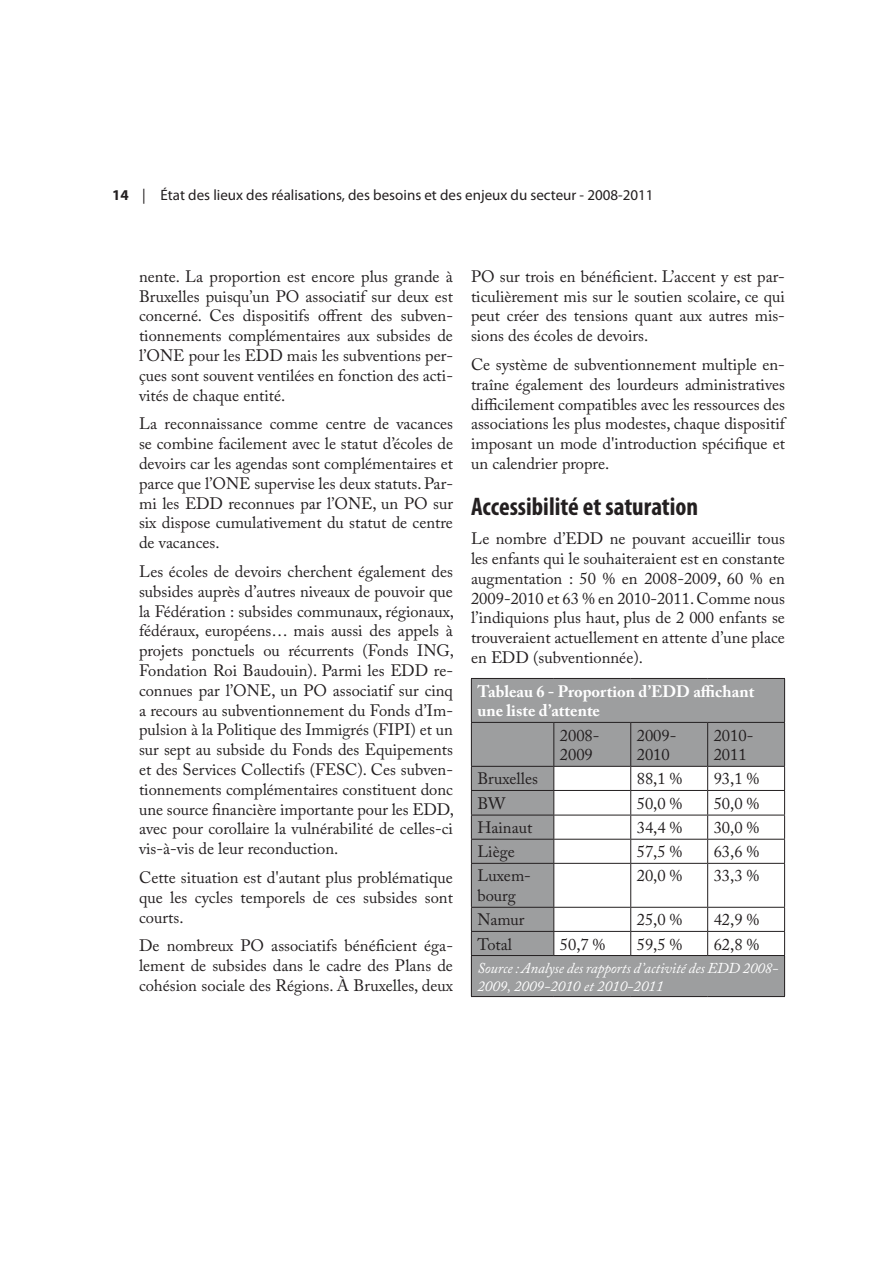
<style>
.page{position:relative;width:893px;height:1263px;background:#fff}
.page>*{position:absolute;margin:0;border:0;box-sizing:border-box;transform-origin:0 0}
.Intitulé_2{font:700 condensed 25.5px "Myriad Pro";color:#231f20}
.Corps{font:16.5px/19.8px "Adobe Caslon Pro";color:#231f20;text-align:justify}
.Ndbp{font:16.5px/19.8px "Adobe Caslon Pro";color:#231f20;text-align:justify}
.Style_global{font:16.5px/19.8px "Adobe Caslon Pro";color:#231f20}
.Style_global-2{font:700 16.5px/19.8px "Adobe Caslon Pro";color:#fff}
.Folio_Gauche{font:15px "Myriad Pro";color:#231f20}
.sources{font:italic 15px/18px "Adobe Caslon Pro";letter-spacing:-.005em;color:#fff}
.s1{font-weight:700}
</style>
<div class="page">
<svg style="left:472px;top:679px;width:312px;height:276px;fill:#a2a1a1"></svg>
<div style="left:471px;top:955px;width:314px;height:41px;background:#9d9e9f"></div>
<hr style="left:471px;top:678px;width:83px;height:1px;background:#231f20">
<hr style="left:471px;top:679px;width:1px;height:43px;background:#231f20">
<hr style="left:554px;top:678px;width:77px;height:1px;background:#231f20">
<hr style="left:631px;top:678px;width:77px;height:1px;background:#231f20">
<hr style="left:708px;top:678px;width:77px;height:1px;background:#231f20">
<hr style="left:784px;top:679px;width:1px;height:43px;background:#231f20">
<hr style="left:471px;top:722px;width:83px;height:1px;background:#231f20">
<hr style="left:471px;top:723px;width:1px;height:43px;background:#231f20">
<hr style="left:554px;top:722px;width:77px;height:1px;background:#231f20">
<hr style="left:553px;top:723px;width:1px;height:43px;background:#231f20">
<hr style="left:631px;top:722px;width:77px;height:1px;background:#231f20">
<hr style="left:630px;top:723px;width:1px;height:43px;background:#231f20">
<hr style="left:708px;top:722px;width:77px;height:1px;background:#231f20">
<hr style="left:707px;top:723px;width:1px;height:43px;background:#231f20">
<hr style="left:784px;top:723px;width:1px;height:43px;background:#231f20">
<hr style="left:471px;top:766px;width:83px;height:1px;background:#231f20">
<hr style="left:554px;top:766px;width:77px;height:1px;background:#231f20">
<hr style="left:631px;top:766px;width:77px;height:1px;background:#231f20">
<hr style="left:708px;top:766px;width:77px;height:1px;background:#231f20">
<hr style="left:471px;top:790px;width:83px;height:1px;background:#231f20">
<hr style="left:554px;top:790px;width:77px;height:1px;background:#231f20">
<hr style="left:631px;top:790px;width:77px;height:1px;background:#231f20">
<hr style="left:708px;top:790px;width:77px;height:1px;background:#231f20">
<hr style="left:471px;top:815px;width:83px;height:1px;background:#231f20">
<hr style="left:554px;top:815px;width:77px;height:1px;background:#231f20">
<hr style="left:631px;top:815px;width:77px;height:1px;background:#231f20">
<hr style="left:708px;top:815px;width:77px;height:1px;background:#231f20">
<hr style="left:471px;top:839px;width:83px;height:1px;background:#231f20">
<svg style="left:471px;top:767px;width:1px;height:96px"></svg>
<hr style="left:554px;top:839px;width:77px;height:1px;background:#231f20">
<svg style="left:553px;top:767px;width:1px;height:96px"></svg>
<hr style="left:631px;top:839px;width:77px;height:1px;background:#231f20">
<svg style="left:630px;top:767px;width:1px;height:96px"></svg>
<hr style="left:708px;top:839px;width:77px;height:1px;background:#231f20">
<svg style="left:707px;top:767px;width:1px;height:96px"></svg>
<svg style="left:784px;top:767px;width:1px;height:96px"></svg>
<hr style="left:471px;top:863px;width:83px;height:1px;background:#231f20">
<hr style="left:471px;top:864px;width:1px;height:43px;background:#231f20">
<hr style="left:554px;top:863px;width:77px;height:1px;background:#231f20">
<hr style="left:553px;top:864px;width:1px;height:43px;background:#231f20">
<hr style="left:631px;top:863px;width:77px;height:1px;background:#231f20">
<hr style="left:630px;top:864px;width:1px;height:43px;background:#231f20">
<hr style="left:708px;top:863px;width:77px;height:1px;background:#231f20">
<hr style="left:707px;top:864px;width:1px;height:43px;background:#231f20">
<hr style="left:784px;top:864px;width:1px;height:43px;background:#231f20">
<hr style="left:471px;top:907px;width:83px;height:1px;background:#231f20">
<hr style="left:554px;top:907px;width:77px;height:1px;background:#231f20">
<hr style="left:631px;top:907px;width:77px;height:1px;background:#231f20">
<hr style="left:708px;top:907px;width:77px;height:1px;background:#231f20">
<hr style="left:471px;top:931px;width:83px;height:1px;background:#231f20">
<svg style="left:471px;top:908px;width:1px;height:47px"></svg>
<hr style="left:554px;top:931px;width:77px;height:1px;background:#231f20">
<svg style="left:553px;top:908px;width:1px;height:47px"></svg>
<hr style="left:631px;top:931px;width:77px;height:1px;background:#231f20">
<svg style="left:630px;top:908px;width:1px;height:47px"></svg>
<hr style="left:708px;top:931px;width:77px;height:1px;background:#231f20">
<svg style="left:707px;top:908px;width:1px;height:47px"></svg>
<svg style="left:784px;top:908px;width:1px;height:47px"></svg>
<hr style="left:471px;top:955px;width:83px;height:1px;background:#231f20">
<hr style="left:471px;top:956px;width:1px;height:40px;background:#231f20">
<hr style="left:554px;top:955px;width:77px;height:1px;background:#231f20">
<hr style="left:631px;top:955px;width:77px;height:1px;background:#231f20">
<hr style="left:708px;top:955px;width:77px;height:1px;background:#231f20">
<hr style="left:784px;top:956px;width:1px;height:40px;background:#231f20">
<hr style="left:471px;top:996px;width:83px;height:1px;background:#231f20">
<hr style="left:554px;top:996px;width:77px;height:1px;background:#231f20">
<hr style="left:631px;top:996px;width:77px;height:1px;background:#231f20">
<hr style="left:708px;top:996px;width:77px;height:1px;background:#231f20">
<p class="Folio_Gauche" style="left:112px;top:186px;width:543px"><span class="s1">14</span> | État des lieux des réalisations, des besoins et des enjeux du secteur - 2008-2011</p>
<p class="Ndbp" style="left:139px;top:266px;width:315px">nente. La proportion est encore plus grande à Bruxelles puisqu’un PO associatif sur deux est concerné. Ces dispositifs offrent des subven&shy;tionnements complémentaires aux subsides de l’ONE pour les EDD mais les subventions per&shy;çues sont souvent ventilées en fonction des acti&shy;vités de chaque entité.</p>
<p class="Corps" style="left:139px;top:414px;width:315px">La reconnaissance comme centre de vacances se combine facilement avec le statut d’écoles de devoirs car les agendas sont complémentaires et parce que l’ONE supervise les deux statuts. Par&shy;mi les EDD reconnues par l’ONE, un PO sur six dispose cumulativement du statut de centre de vacances.</p>
<p class="Corps" style="left:139px;top:561px;width:317px">Les écoles de devoirs cherchent également des subsides auprès d’autres niveaux de pouvoir que la Fédération : subsides communaux, régionaux, fédéraux, européens… mais aussi des appels à projets ponctuels ou récurrents (Fonds ING, Fondation Roi Baudouin). Parmi les EDD re&shy;connues par l’ONE, un PO associatif sur cinq a recours au subventionnement du Fonds d’Im&shy;pulsion à la Politique des Immigrés (FIPI) et un sur sept au subside du Fonds des Equipements et des Services Collectifs (FESC). Ces subven&shy;tionnements complémentaires constituent donc une source financière importante pour les EDD, avec pour corollaire la vulnérabilité de celles-ci vis-à-vis de leur reconduction.</p>
<p class="Corps" style="left:139px;top:867px;width:315px">Cette situation est d'autant plus problématique que les cycles temporels de ces subsides sont courts.</p>
<p class="Corps" style="left:139px;top:936px;width:315px">De nombreux PO associatifs bénéficient éga&shy;lement de subsides dans le cadre des Plans de cohésion sociale des Régions. À Bruxelles, deux</p>
<p class="Corps" style="left:471px;top:266px;width:315px">PO sur trois en bénéficient. L’accent y est par&shy;ticulièrement mis sur le soutien scolaire, ce qui peut créer des tensions quant aux autres mis&shy;sions des écoles de devoirs.</p>
<p class="Corps" style="left:471px;top:354px;width:315px">Ce système de subventionnement multiple en&shy;traîne également des lourdeurs administratives difficilement compatibles avec les ressources des associations les plus modestes, chaque dispositif imposant un mode d'introduction spécifique et un calendrier propre.</p>
<p class="Intitulé_2" style="left:471px;top:491px;width:229px">Accessibilité et saturation</p>
<p class="Corps" style="left:471px;top:529px;width:315px">Le nombre d’EDD ne pouvant accueillir tous les enfants qui le souhaiteraient est en constante augmentation : 50 % en 2008-2009, 60 % en 2009-2010 et 63 % en 2010-2011. Comme nous l’indiquions plus haut, plus de 2 000 enfants se trouveraient actuellement en attente d’une place en EDD (subventionnée).</p>
<p class="Style_global-2" style="left:477px;top:681px;width:278px">Tableau 6 - Proportion d’EDD affichant une liste d’attente</p>
<p class="Style_global" style="left:560px;top:725px;width:41px">2008-<br>2009</p>
<p class="Style_global" style="left:637px;top:725px;width:41px">2009-<br>2010</p>
<p class="Style_global" style="left:714px;top:725px;width:41px">2010-<br>2011</p>
<p class="Style_global" style="left:477px;top:769px;width:62px">Bruxelles</p>
<p class="Style_global" style="left:637px;top:769px;width:47px">88,1 %</p>
<p class="Style_global" style="left:714px;top:769px;width:47px">93,1 %</p>
<p class="Style_global" style="left:477px;top:793px;width:29px">BW</p>
<p class="Style_global" style="left:637px;top:793px;width:47px">50,0 %</p>
<p class="Style_global" style="left:714px;top:793px;width:47px">50,0 %</p>
<p class="Style_global" style="left:477px;top:818px;width:56px">Hainaut</p>
<p class="Style_global" style="left:637px;top:818px;width:47px">34,4 %</p>
<p class="Style_global" style="left:714px;top:818px;width:47px">30,0 %</p>
<p class="Style_global" style="left:477px;top:842px;width:39px">Liège</p>
<p class="Style_global" style="left:637px;top:842px;width:47px">57,5 %</p>
<p class="Style_global" style="left:714px;top:842px;width:47px">63,6 %</p>
<p class="Style_global" style="left:477px;top:866px;width:55px">Luxem&shy;bourg</p>
<p class="Style_global" style="left:637px;top:866px;width:47px">20,0 %</p>
<p class="Style_global" style="left:714px;top:866px;width:47px">33,3 %</p>
<p class="Style_global" style="left:477px;top:910px;width:49px">Namur</p>
<p class="Style_global" style="left:637px;top:910px;width:47px">25,0 %</p>
<p class="Style_global" style="left:714px;top:910px;width:47px">42,9 %</p>
<p class="Style_global" style="left:477px;top:934px;width:36px">Total</p>
<p class="Style_global" style="left:560px;top:934px;width:47px">50,7 %</p>
<p class="Style_global" style="left:637px;top:934px;width:47px">59,5 %</p>
<p class="Style_global" style="left:714px;top:934px;width:47px">62,8 %</p>
<p class="sources" style="left:477px;top:958px;width:303px">Source : Analyse des rapports d’activité des EDD 2008-<br>2009, 2009-2010 et 2010-2011</p>
</div>
